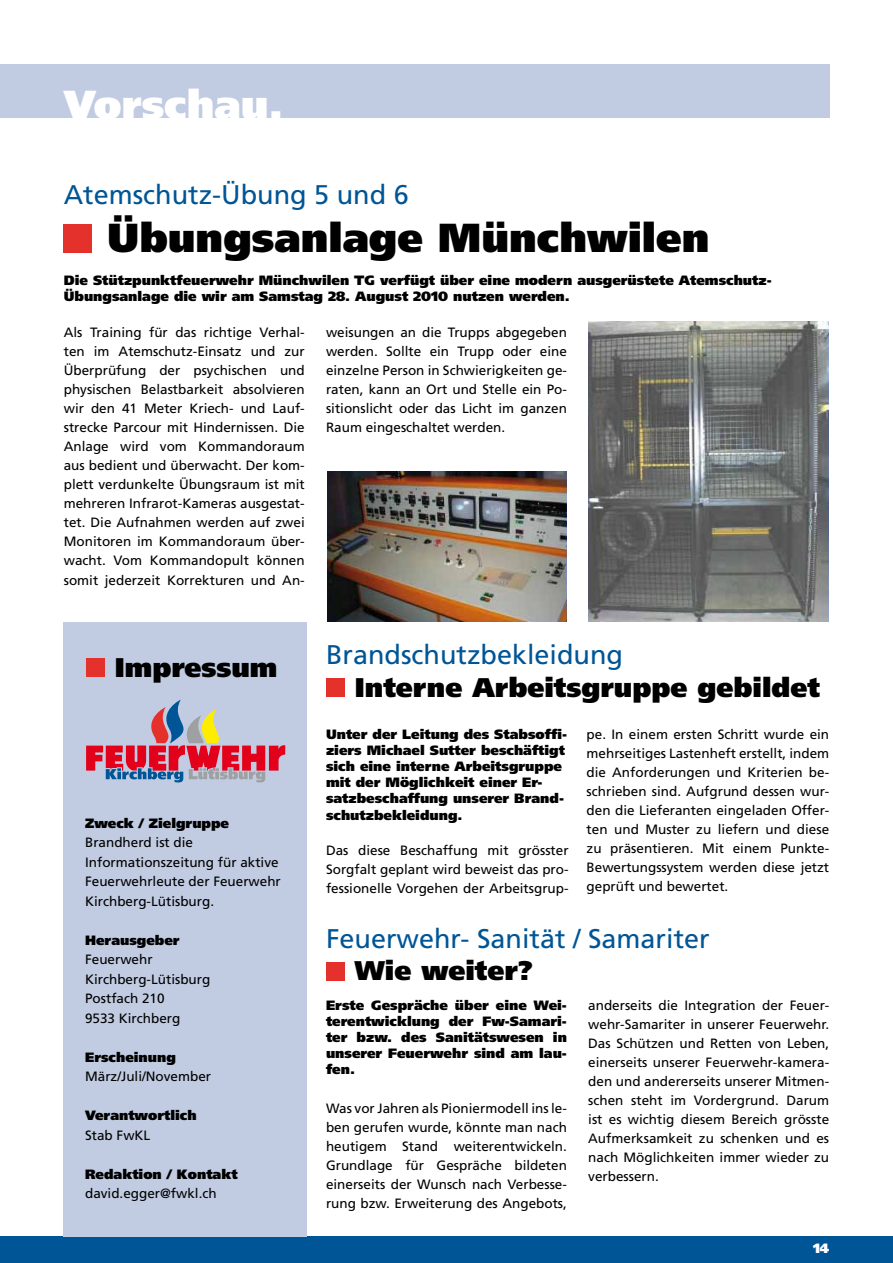
<style>
.page{position:relative;width:893px;height:1263px;background:#fff}
.page>*{position:absolute;margin:0;border:0;box-sizing:border-box;transform-origin:0 0}
.t1{font:900 40.5px "Frutiger";color:#000}
.t2{font:900 40.5px "Frutiger";color:#fff}
.t3{font:27px "Frutiger";color:#005596}
.t4{font:900 27px "Frutiger";color:#000}
.t5{font:13.5px/19px "Frutiger";color:#000;text-align:justify}
.t6{font:900 13.5px/16.2px "Frutiger";color:#000}
.t7{font:900 13.5px "Frutiger";color:#fff}
</style>
<div class="page">
<div style="left:0;top:1236px;width:893px;height:27px;background:#005596"></div>
<div style="left:64px;top:622px;width:243px;height:614px;background:#c1cce2"></div>
<svg style="left:86px;top:699px;width:199px;height:83px"></svg>
<div style="left:86px;top:658px;width:19px;height:19px;background:#e4312b"></div>
<div style="left:0;top:64px;width:829px;height:53px;background:#c1cce2"></div>
<img style="left:327px;top:472px;width:240px;height:150px">
<img style="left:588px;top:322px;width:240px;height:300px">
<div style="left:64px;top:224px;width:28px;height:28px;background:#e4312b"></div>
<div style="left:326px;top:961px;width:19px;height:19px;background:#e4312b"></div>
<div style="left:326px;top:678px;width:19px;height:19px;background:#e4312b"></div>
<h1 class="t2" style="left:64px;top:80px;width:221px">Vorschau.</h1>
<h2 class="t3" style="left:64px;top:179px;width:347px">Atemschutz-Übung 5 und 6</h2>
<h1 class="t1" style="left:107px;top:214px;width:604px">Übungsanlage Münchwilen</h1>
<p class="t6" style="left:64px;top:272px;width:709px">Die Stützpunktfeuerwehr Münchwilen TG verfügt über eine modern ausgerüstete Atemschutz-<br>Übungsanlage die wir am Samstag 28. August 2010 nutzen werden.</p>
<p class="t5" style="left:64px;top:323px;width:242px">Als Training für das richtige Verhal&shy;ten im Atemschutz-Einsatz und zur Überprüfung der psychischen und physischen Belastbarkeit absolvieren wir den 41 Meter Kriech- und Lauf&shy;strecke Parcour mit Hindernissen. Die Anlage wird vom Kommandoraum aus bedient und überwacht. Der kom&shy;plett verdunkelte Übungsraum ist mit mehreren Infrarot-Kameras ausgestat&shy;tet. Die Aufnahmen werden auf zwei Monitoren im Kommandoraum über&shy;wacht. Vom Kommandopult können somit jederzeit Korrekturen und An-</p>
<p class="t5" style="left:326px;top:322px;width:242px">weisungen an die Trupps abgegeben werden. Sollte ein Trupp oder eine einzelne Person in Schwierigkeiten ge&shy;raten, kann an Ort und Stelle ein Po&shy;sitionslicht oder das Licht im ganzen Raum eingeschaltet werden.</p>
<h2 class="t4" style="left:115px;top:651px;width:164px">Impressum</h2>
<p class="t6" style="left:85px;top:815px;width:146px">Zweck / Zielgruppe</p>
<p class="t5" style="left:85px;top:832px;width:197px;line-height:19.5px;text-align:left">Brandherd ist die<br>Informationszeitung für aktive<br>Feuerwehrleute der Feuerwehr<br>Kirchberg-Lütisburg.</p>
<p class="t6" style="left:85px;top:931px;width:96px">Herausgeber</p>
<p class="t5" style="left:85px;top:949px;width:127px;line-height:19.5px;text-align:left">Feuerwehr<br>Kirchberg-Lütisburg<br>Postfach 210<br>9533 Kirchberg</p>
<p class="t6" style="left:85px;top:1048px;width:92px">Erscheinung</p>
<p class="t5" style="left:85px;top:1067px;width:128px">März/Juli/November</p>
<p class="t6" style="left:85px;top:1107px;width:113px">Verantwortlich</p>
<p class="t5" style="left:85px;top:1125px;width:67px">Stab FwKL</p>
<p class="t6" style="left:85px;top:1165px;width:154px">Redaktion / Kontakt</p>
<p class="t5" style="left:85px;top:1184px;width:133px">david.egger@fwkl.ch</p>
<h2 class="t3" style="left:326px;top:639px;width:299px">Brandschutzbekleidung</h2>
<h2 class="t4" style="left:355px;top:671px;width:467px">Interne Arbeitsgruppe gebildet</h2>
<p class="t6" style="left:326px;top:725px;width:243px">Unter der Leitung des Stabsoffi&shy;ziers Michael Sutter beschäftigt sich eine interne Arbeitsgruppe mit der Möglichkeit einer Er&shy;satzbeschaffung unserer Brand&shy;schutzbekleidung.</p>
<p class="t5" style="left:326px;top:840px;width:244px">Das diese Beschaffung mit grösster Sorgfalt geplant wird beweist das pro&shy;fessionelle Vorgehen der Arbeitsgrup-</p>
<p class="t5" style="left:587px;top:724px;width:244px">pe. In einem ersten Schritt wurde ein mehrseitiges Lastenheft erstellt, indem die Anforderungen und Kriterien be&shy;schrieben sind. Aufgrund dessen wur&shy;den die Lieferanten eingeladen Offer&shy;ten und Muster zu liefern und diese zu präsentieren. Mit einem Punkte-Bewertungssystem werden diese jetzt geprüft und bewertet.</p>
<h2 class="t3" style="left:326px;top:923px;width:385px">Feuerwehr- Sanität / Samariter</h2>
<h2 class="t4" style="left:355px;top:954px;width:180px">Wie weiter?</h2>
<p class="t6" style="left:326px;top:997px;width:242px;text-align:justify">Erste Gespräche über eine Wei&shy;terentwicklung der Fw-Samari&shy;ter bzw. des Sanitätswesen in unserer Feuerwehr sind am lau&shy;fen.</p>
<p class="t5" style="left:326px;top:1098px;width:242px">Was vor Jahren als Pioniermodell ins le&shy;ben gerufen wurde, könnte man nach heutigem Stand weiterentwickeln.<br>Grundlage für Gespräche bildeten einerseits der Wunsch nach Verbesse&shy;rung bzw. Erweiterung des Angebots,</p>
<p class="t5" style="left:588px;top:995px;width:242px">anderseits die Integration der Feuer&shy;wehr-Samariter in unserer Feuerwehr.<br>Das Schützen und Retten von Leben, einerseits unserer Feuerwehr-kamera&shy;den und andererseits unserer Mitmen&shy;schen steht im Vordergrund. Darum ist es wichtig diesem Bereich grösste Aufmerksamkeit zu schenken und es nach Möglichkeiten immer wieder zu verbessern.</p>
<p class="t7" style="left:813px;top:1240px;width:18px">14</p>
</div>
